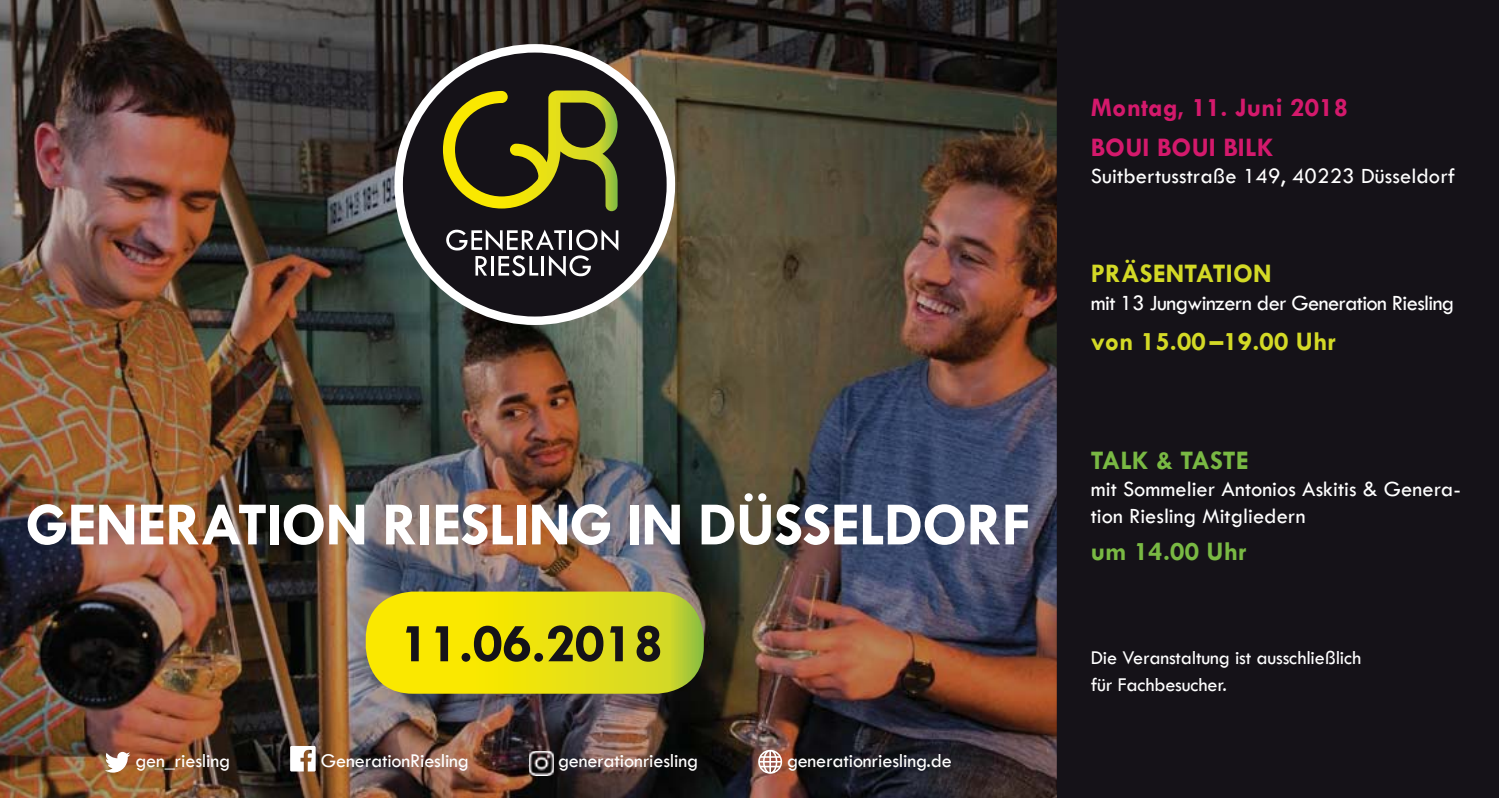
<style>
.page{position:relative;width:1499px;height:798px;background:#fff}
.page>*{position:absolute;margin:0;border:0;box-sizing:border-box;transform-origin:0 0}
.t1{font:700 61.88px "Tw Cen";letter-spacing:-.02em;color:#fff}
.t2{font:700 56.25px "Tw Cen";letter-spacing:-.01em;color:#151218}
.t3{font:700 27px/40.1px "Tw Cen";letter-spacing:.005em;color:#d4196c}
.t4{font:700 27px "Tw Cen";letter-spacing:.005em;color:#d3d926}
.t5{font:700 27px "Tw Cen";color:#79b943}
.t6{font:22.5px/27px "Tw Cen";color:#fff}
.t7{font:22.5px "Tw Cen";letter-spacing:-.03em;color:#fff}
.t8{font:20.25px/27px "Tw Cen";letter-spacing:-.01em;color:#fff}
</style>
<div class="page">
<div style="left:1046px;top:0;width:453px;height:797px;background:#151218"></div>
<img style="left:0;top:0;width:1057px;height:797px">
<div style="left:399px;top:48px;width:272px;height:272px;background:#151218;border-radius:50%"></div>
<svg style="left:446px;top:229px;width:172px;height:47px"></svg>
<svg style="left:443px;top:90px;width:175px;height:121px"></svg>
<div style="left:394px;top:44px;width:281px;height:281px;border:8px solid #fff;border-radius:50%"></div>
<svg style="left:366px;top:591px;width:338px;height:102px;background:#e7e010"></svg>
<svg style="left:105px;top:751px;width:25px;height:21px"></svg>
<svg style="left:290px;top:745px;width:26px;height:26px"></svg>
<img style="left:529px;top:751px;width:24px;height:23px">
<svg style="left:758px;top:749px;width:24px;height:24px"></svg>
<h1 class="t1" style="left:26px;top:491px;width:1007px">GENERATION RIESLING IN DÜSSELDORF</h1>
<h2 class="t2" style="left:400px;top:613px;width:265px">11.06.2018</h2>
<p class="t8" style="left:136px;top:746px;width:96px">gen_riesling</p>
<p class="t8" style="left:321px;top:746px;width:150px">GenerationRiesling</p>
<p class="t8" style="left:558px;top:746px;width:142px">generationriesling</p>
<p class="t8" style="left:787px;top:746px;width:166px">generationriesling.de</p>
<h3 class="t3" style="left:1091px;top:88px;width:259px">Montag, 11. Juni 2018<br>BOUI BOUI BILK</h3>
<p class="t6" style="left:1091px;top:163px;width:366px">Suitbertusstraße 149, 40223 Düsseldorf</p>
<h3 class="t4" style="left:1091px;top:259px;width:183px">PRÄSENTATION</h3>
<p class="t7" style="left:1091px;top:290px;width:365px">mit 13 Jungwinzern der Generation Riesling</p>
<h3 class="t4" style="left:1091px;top:326px;width:247px">von 15.00 –19.00 Uhr</h3>
<h3 class="t5" style="left:1091px;top:446px;width:160px">TALK &amp; TASTE</h3>
<p class="t6" style="left:1091px;top:475px;width:372px">mit Sommelier Antonios Askitis &amp; Genera&shy;tion Riesling Mitgliedern</p>
<h3 class="t5" style="left:1091px;top:536px;width:157px">um 14.00 Uhr</h3>
<p class="t8" style="left:1091px;top:643px;width:272px">Die Veranstaltung ist ausschließlich für Fachbesucher.</p>
</div>
